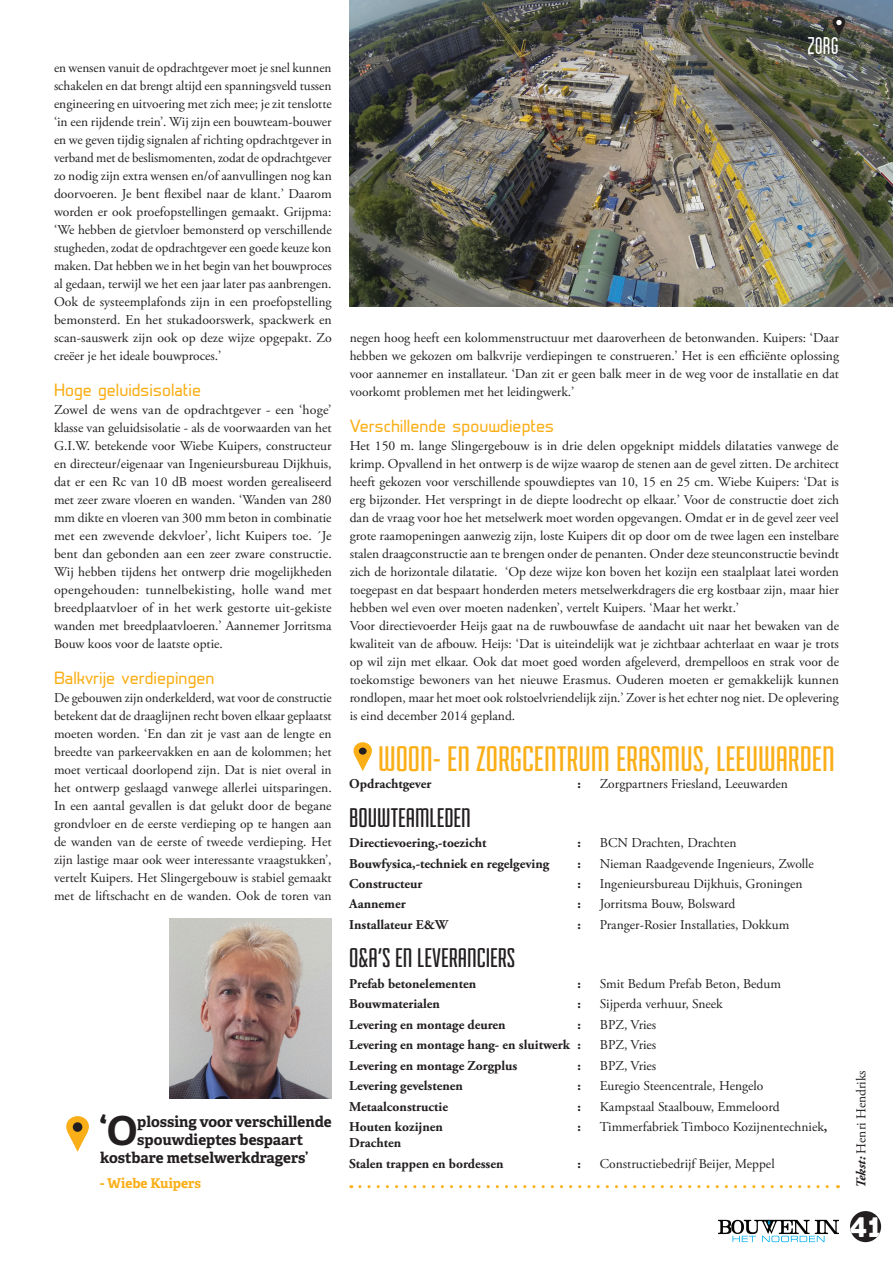
<style>
.page{position:relative;width:893px;height:1263px;background:#fff}
.page>*{position:absolute;margin:0;border:0;box-sizing:border-box;transform-origin:0 0}
.Quotes{font:700 39.9px "Adelle Basic";color:#231f20}
.t1{font:37.5px "Fairview";color:#faaf18}
.t2{font:30px "Archive";color:#fff}
.t3{font:28.5px "Fairview";color:#231f20}
.t4{font:condensed 25.5px "Blanch";color:#fff}
.Main_Paragraphs{font:16.5px "Prime";color:#faaf18}
.Quotes-2{font:700 15px "Adelle Basic";letter-spacing:-.005em;color:#231f20}
.Main_Paragraphs-2{font:13.5px/18px "Adobe Garamond Pro";color:#231f20;text-align:justify}
.t5{font:700 13.5px "Adobe Garamond Pro";color:#231f20}
.Quotes-3{font:700 13.5px "Adelle Basic";letter-spacing:-.005em;color:#faaf18}
.s1{font-weight:700}
.s2{font-weight:700;font-style:italic}
</style>
<div class="page">
<svg style="left:360px;top:1185px;width:478px;height:3px"></svg>
<svg style="left:354px;top:742px;width:18px;height:29px"></svg>
<div style="left:359px;top:748px;width:8px;height:7px;background:#231f20;border-radius:50%"></div>
<svg style="left:66px;top:1116px;width:23px;height:36px"></svg>
<div style="left:73px;top:1122px;width:9px;height:10px;background:#231f20;border-radius:50%"></div>
<img style="left:170px;top:918px;width:162px;height:180px">
<img style="left:349px;top:0;width:544px;height:306px">
<svg style="left:833px;top:16px;width:12px;height:20px"></svg>
<svg style="left:836px;top:20px;width:6px;height:5px"></svg>
<svg style="left:718px;top:1220px;width:121px;height:22px"></svg>
<div style="left:850px;top:1211px;width:31px;height:31px;background:#231f20;border-radius:50%"></div>
<p class="Main_Paragraphs-2" style="left:54px;top:59px;width:279px">en wensen vanuit de opdrachtgever moet je snel kunnen schakelen en dat brengt altijd een spanningsveld tussen engineering en uitvoering met zich mee; je zit tenslotte ‘in een rijdende trein’. Wij zijn een bouwteam-bouwer en we geven tijdig signalen af richting opdrachtgever in verband met de beslismomenten, zodat de opdrachtgever zo nodig zijn extra wensen en/of aanvullingen nog kan doorvoeren. Je bent flexibel naar de klant.’ Daarom worden er ook proefopstellingen gemaakt. Grijpma: ‘We hebben de gietvloer bemonsterd op verschillende stugheden, zodat de opdrachtgever een goede keuze kon maken. Dat hebben we in het begin van het bouwproces al gedaan, terwijl we het een jaar later pas aanbrengen.<br>Ook de systeemplafonds zijn in een proefopstelling bemonsterd. En het stukadoorswerk, spackwerk en scan-sauswerk zijn ook op deze wijze opgepakt. Zo creëer je het ideale bouwproces.’</p>
<p class="Main_Paragraphs" style="left:54px;top:380px;width:149px">Hoge geluidsisolatie</p>
<p class="Main_Paragraphs-2" style="left:54px;top:401px;width:279px">Zowel de wens van de opdrachtgever - een ‘hoge’ klasse van geluidsisolatie - als de voorwaarden van het G.I.W. betekende voor Wiebe Kuipers, constructeur en directeur/eigenaar van Ingenieursbureau Dijkhuis, dat er een Rc van 10 dB moest worden gerealiseerd met zeer zware vloeren en wanden. ‘Wanden van 280 mm dikte en vloeren van 300 mm beton in combinatie met een zwevende dekvloer’, licht Kuipers toe. ´Je bent dan gebonden aan een zeer zware constructie.<br>Wij hebben tijdens het ontwerp drie mogelijkheden opengehouden: tunnelbekisting, holle wand met breedplaatvloer of in het werk gestorte uit-gekiste wanden met breedplaatvloeren.’ Aannemer Jorritsma Bouw koos voor de laatste optie.</p>
<p class="Main_Paragraphs" style="left:54px;top:668px;width:162px">Balkvrije verdiepingen</p>
<p class="Main_Paragraphs-2" style="left:54px;top:689px;width:279px">De gebouwen zijn onderkelderd, wat voor de constructie betekent dat de draaglijnen recht boven elkaar geplaatst moeten worden. ‘En dan zit je vast aan de lengte en breedte van parkeervakken en aan de kolommen; het moet verticaal doorlopend zijn. Dat is niet overal in het ontwerp geslaagd vanwege allerlei uitsparingen.<br>In een aantal gevallen is dat gelukt door de begane grondvloer en de eerste verdieping op te hangen aan de wanden van de eerste of tweede verdieping. Het zijn lastige maar ook weer interessante vraagstukken’, vertelt Kuipers. Het Slingergebouw is stabiel gemaakt met de liftschacht en de wanden. Ook de toren van</p>
<p class="Quotes" style="left:99px;top:1106px;width:40px">‘O</p>
<p class="Quotes-2" style="left:137px;top:1112px;width:196px">plossing voor verschillende</p>
<p class="Quotes-2" style="left:137px;top:1130px;width:167px">spouwdieptes bespaart</p>
<p class="Quotes-2" style="left:100px;top:1148px;width:210px">kostbare metselwerkdragers’</p>
<p class="Quotes-3" style="left:100px;top:1175px;width:102px">- Wiebe Kuipers</p>
<h3 class="t4" style="left:807px;top:32px;width:33px">Zorg</h3>
<p class="Main_Paragraphs-2" style="left:350px;top:329px;width:491px">negen hoog heeft een kolommenstructuur met daaroverheen de betonwanden. Kuipers: ‘Daar hebben we gekozen om balkvrije verdiepingen te construeren.’ Het is een efficiënte oplossing voor aannemer en installateur. ‘Dan zit er geen balk meer in de weg voor de installatie en dat voorkomt problemen met het leidingwerk.’</p>
<p class="Main_Paragraphs" style="left:350px;top:416px;width:206px">Verschillende spouwdieptes</p>
<p class="Main_Paragraphs-2" style="left:350px;top:437px;width:491px">Het 150 m. lange Slingergebouw is in drie delen opgeknipt middels dilataties vanwege de krimp. Opvallend in het ontwerp is de wijze waarop de stenen aan de gevel zitten. De architect heeft gekozen voor verschillende spouwdieptes van 10, 15 en 25 cm. Wiebe Kuipers: ‘Dat is erg bijzonder. Het verspringt in de diepte loodrecht op elkaar.’ Voor de constructie doet zich dan de vraag voor hoe het metselwerk moet worden opgevangen. Omdat er in de gevel zeer veel grote raamopeningen aanwezig zijn, loste Kuipers dit op door om de twee lagen een instelbare stalen draagconstructie aan te brengen onder de penanten. Onder deze steunconstructie bevindt zich de horizontale dilatatie. ‘Op deze wijze kon boven het kozijn een staalplaat latei worden toegepast en dat bespaart honderden meters metselwerkdragers die erg kostbaar zijn, maar hier hebben wel even over moeten nadenken’, vertelt Kuipers. ‘Maar het werkt.’</p>
<p class="Main_Paragraphs-2" style="left:350px;top:617px;width:491px">Voor directievoerder Heijs gaat na de ruwbouwfase de aandacht uit naar het bewaken van de kwaliteit van de afbouw. Heijs: ‘Dat is uiteindelijk wat je zichtbaar achterlaat en waar je trots op wil zijn met elkaar. Ook dat moet goed worden afgeleverd, drempelloos en strak voor de toekomstige bewoners van het nieuwe Erasmus. Ouderen moeten er gemakkelijk kunnen rondlopen, maar het moet ook rolstoelvriendelijk zijn.’ Zover is het echter nog niet. De oplevering is eind december 2014 gepland.</p>
<p class="t1" style="left:378px;top:740px;width:458px">WOON- EN ZORGCENTRUM ERASMUS, LEEUWARDEN</p>
<p class="t5" style="left:349px;top:776px;width:84px">Opdrachtgever</p>
<p class="t5" style="left:577px;top:776px;width:5px">:</p>
<p class="Main_Paragraphs-2" style="left:600px;top:775px;width:190px">Zorgpartners Friesland, Leeuwarden</p>
<p class="t3" style="left:349px;top:803px;width:123px">BOUWTEAMLEDEN</p>
<p class="t5" style="left:349px;top:835px;width:139px">Directievoering,-toezicht</p>
<p class="t5" style="left:577px;top:835px;width:5px">:</p>
<p class="Main_Paragraphs-2" style="left:600px;top:834px;width:138px">BCN Drachten, Drachten</p>
<p class="t5" style="left:349px;top:855px;width:202px">Bouwfysica,-techniek en regelgeving</p>
<p class="t5" style="left:577px;top:855px;width:5px">:</p>
<p class="Main_Paragraphs-2" style="left:600px;top:855px;width:216px">Nieman Raadgevende Ingenieurs, Zwolle</p>
<p class="t5" style="left:349px;top:876px;width:75px">Constructeur</p>
<p class="t5" style="left:577px;top:876px;width:5px">:</p>
<p class="Main_Paragraphs-2" style="left:600px;top:875px;width:204px">Ingenieursbureau Dijkhuis, Groningen</p>
<p class="t5" style="left:349px;top:896px;width:58px">Aannemer</p>
<p class="t5" style="left:577px;top:896px;width:5px">:</p>
<p class="Main_Paragraphs-2" style="left:600px;top:896px;width:137px">Jorritsma Bouw, Bolsward</p>
<p class="t5" style="left:349px;top:917px;width:100px">Installateur E&amp;W</p>
<p class="t5" style="left:577px;top:917px;width:5px">:</p>
<p class="Main_Paragraphs-2" style="left:600px;top:916px;width:191px">Pranger-Rosier Installaties, Dokkum</p>
<p class="t3" style="left:349px;top:944px;width:168px">O&amp;A’S EN LEVERANCIERS</p>
<p class="t5" style="left:349px;top:976px;width:128px">Prefab betonelementen</p>
<p class="t5" style="left:577px;top:976px;width:5px">:</p>
<p class="Main_Paragraphs-2" style="left:600px;top:975px;width:183px">Smit Bedum Prefab Beton, Bedum</p>
<p class="t5" style="left:349px;top:996px;width:92px">Bouwmaterialen</p>
<p class="t5" style="left:577px;top:996px;width:5px">:</p>
<p class="Main_Paragraphs-2" style="left:600px;top:995px;width:124px">Sijperda verhuur, Sneek</p>
<p class="t5" style="left:349px;top:1017px;width:158px">Levering en montage deuren</p>
<p class="t5" style="left:577px;top:1017px;width:5px">:</p>
<p class="Main_Paragraphs-2" style="left:600px;top:1016px;width:58px">BPZ, Vries</p>
<p class="t5" style="left:349px;top:1037px;width:233px">Levering en montage hang- en sluitwerk :</p>
<p class="Main_Paragraphs-2" style="left:600px;top:1036px;width:58px">BPZ, Vries</p>
<p class="t5" style="left:349px;top:1057px;width:170px">Levering en montage Zorgplus</p>
<p class="t5" style="left:577px;top:1057px;width:5px">:</p>
<p class="Main_Paragraphs-2" style="left:600px;top:1057px;width:58px">BPZ, Vries</p>
<p class="t5" style="left:349px;top:1078px;width:115px">Levering gevelstenen</p>
<p class="t5" style="left:577px;top:1078px;width:5px">:</p>
<p class="Main_Paragraphs-2" style="left:600px;top:1077px;width:165px">Euregio Steencentrale, Hengelo</p>
<p class="t5" style="left:349px;top:1098px;width:100px">Metaalconstructie</p>
<p class="t5" style="left:577px;top:1098px;width:5px">:</p>
<p class="Main_Paragraphs-2" style="left:600px;top:1098px;width:181px">Kampstaal Staalbouw, Emmeloord</p>
<p class="t5" style="left:349px;top:1119px;width:95px">Houten kozijnen</p>
<p class="t5" style="left:577px;top:1119px;width:5px">:</p>
<p class="Main_Paragraphs-2" style="left:600px;top:1118px;width:229px">Timmerfabriek Timboco Kozijnentechniek<span class="s1">,</span></p>
<p class="t5" style="left:349px;top:1135px;width:53px">Drachten</p>
<p class="t5" style="left:349px;top:1155px;width:156px">Stalen trappen en bordessen</p>
<p class="t5" style="left:577px;top:1155px;width:5px">:</p>
<p class="Main_Paragraphs-2" style="left:600px;top:1155px;width:176px">Constructiebedrijf Beijer, Meppel</p>
<p class="Main_Paragraphs-2" style="left:853px;top:1188px;width:119px;rotate:-90deg"><span class="s2">Tekst:</span> Henri Hendriks</p>
<h3 class="t2" style="left:849px;top:1209px;width:35px">41</h3>
</div>
